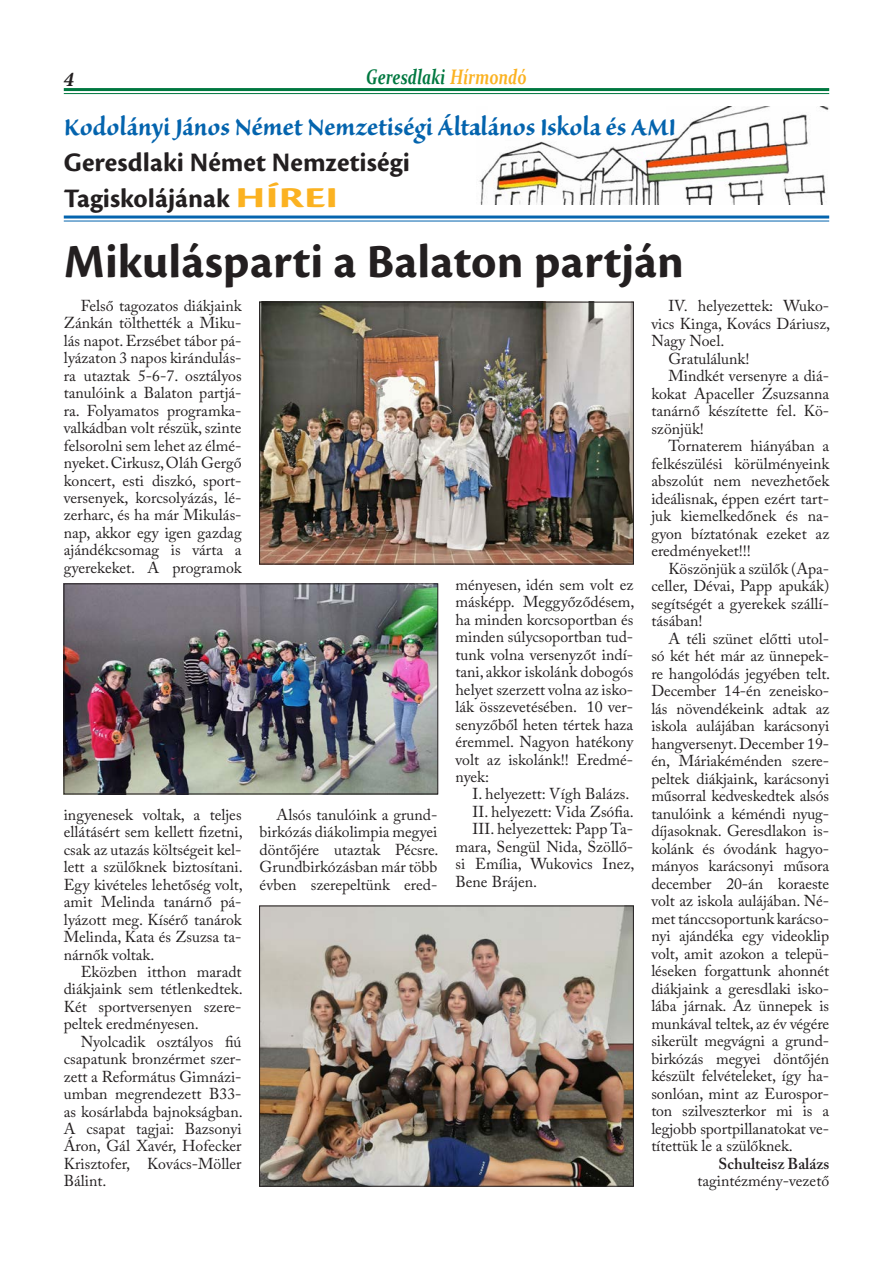
<style>
.page{position:relative;width:893px;height:1263px;background:#fff}
.page>*{position:absolute;margin:0;border:0;box-sizing:border-box;transform-origin:0 0}
.Cím_3hasáb{font:700 49.5px "Cronos Pro";letter-spacing:.005em;color:#231f20}
.t1{font:700 30px "Sanvito Pro";color:#0464ae;scale:.9 1}
.t2{font:700 27.75px/36px "Cronos Pro";letter-spacing:.005em;color:#231f20}
.t3{font:italic 700 21px "Constantia";color:#007840;scale:.75 1}
.t4{font:italic 700 21px "Minion Pro";color:#231f20}
.Szöveg{font:15.75px/17.4px "Adobe Caslon Pro";color:#231f20;text-align:justify}
.s1{color:#fbb221}
.s2{font-size:30px;color:#fbb221}
.s3{font-weight:600}
</style>
<div class="page">
<hr style="left:64px;top:88px;width:765px;height:3px;background:#007840">
<hr style="left:64px;top:93px;width:765px;height:1px;background:#007840">
<hr style="left:64px;top:216px;width:765px;height:3px;background:#0464ae">
<hr style="left:64px;top:221px;width:765px;height:1px;background:#0464ae">
<img style="left:479px;top:106px;width:350px;height:98px">
<img style="left:261px;top:304px;width:371px;height:258px">
<div style="left:259px;top:302px;width:375px;height:262px;border:1px solid #231f20"></div>
<img style="left:261px;top:908px;width:371px;height:276px">
<div style="left:259px;top:906px;width:375px;height:280px;border:1px solid #231f20"></div>
<img style="left:66px;top:586px;width:370px;height:206px">
<div style="left:64px;top:584px;width:374px;height:210px;border:1px solid #231f20"></div>
<h3 class="t4" style="left:64px;top:64px;width:12px">4</h3>
<h3 class="t3" style="left:366px;top:62px;width:215px">Geresdlaki <span class="s1">Hírmondó</span></h3>
<p class="t1" style="left:64px;top:110px;width:682px">Kodolányi János Német Nemzetiségi Általános Iskola és AMI</p>
<p class="t2" style="left:64px;top:145px;width:348px">Geresdlaki Német Nemzetiségi<br>Tagiskolájának <span class="s2">HÍREI</span></p>
<p class="Cím_3hasáb" style="left:64px;top:233px;width:622px">Mikulásparti a Balaton partján</p>
<p class="Szöveg" style="left:64px;top:297px;width:179px;text-indent:17px">Felső tagozatos diákjaink Zánkán tölthették a Miku&shy;lás napot. Erzsébet tábor pá&shy;lyázaton 3 napos kirándulás&shy;ra utaztak 5-6-7. osztályos tanulóink a Balaton partjá&shy;ra. Folyamatos programka&shy;valkádban volt részük, szinte felsorolni sem lehet az élmé&shy;nyeket. Cirkusz, Oláh Gergő koncert, esti diszkó, sport&shy;versenyek, korcsolyázás, lé&shy;zerharc, és ha már Mikulás&shy;nap, akkor egy igen gazdag ajándékcsomag is várta a gyerekeket. A programok</p>
<p class="Szöveg" style="left:651px;top:297px;width:180px;text-indent:17px">IV. helyezettek: Wuko&shy;vics Kinga, Kovács Dáriusz, Nagy Noel.</p>
<p class="Szöveg" style="left:668px;top:349px;width:83px">Gratulálunk!</p>
<p class="Szöveg" style="left:651px;top:367px;width:179px;text-indent:17px">Mindkét versenyre a diá&shy;kokat Apaceller Zsuzsanna tanárnő készítette fel. Kö&shy;szönjük!</p>
<p class="Szöveg" style="left:651px;top:437px;width:179px;text-indent:17px">Tornaterem hiányában a felkészülési körülményeink abszolút nem nevezhetőek ideálisnak, éppen ezért tart&shy;juk kiemelkedőnek és na&shy;gyon bíztatónak ezeket az eredményeket!!!</p>
<p class="Szöveg" style="left:651px;top:559px;width:179px;text-indent:17px">Köszönjük a szülők (Apa&shy;celler, Dévai, Papp apukák) segítségét a gyerekek szállí&shy;tásában!</p>
<p class="Szöveg" style="left:651px;top:629px;width:180px;text-indent:17px">A téli szünet előtti utol&shy;só két hét már az ünnepek&shy;re hangolódás jegyében telt.<br>December 14-én zeneisko&shy;lás növendékeink adtak az iskola aulájában karácsonyi hangversenyt. December 19- én, Máriakéménden szere&shy;peltek diákjaink, karácsonyi műsorral kedveskedtek alsós tanulóink a kéméndi nyug&shy;díjasoknak. Geresdlakon is&shy;kolánk és óvodánk hagyo&shy;mányos karácsonyi műsora december 20-án koraeste volt az iskola aulájában. Né&shy;met tánccsoportunk karácso&shy;nyi ajándéka egy videoklip volt, amit azokon a telepü&shy;léseken forgattunk ahonnét diákjaink a geresdlaki isko&shy;lába járnak. Az ünnepek is munkával teltek, az év végére sikerült megvágni a grund&shy;birkózás megyei döntőjén készült felvételeket, így ha&shy;sonlóan, mint az Eurospor&shy;ton szilveszterkor mi is a legjobb sportpillanatokat ve&shy;títettük le a szülőknek.</p>
<p class="Szöveg" style="left:697px;top:1155px;width:133px;text-align:right"><span class="s3">Schulteisz Balázs </span>tagintézmény-vezető</p>
<p class="Szöveg" style="left:455px;top:576px;width:180px">ményesen, idén sem volt ez másképp. Meggyőződésem, ha minden korcsoportban és minden súlycsoportban tud&shy;tunk volna versenyzőt indí&shy;tani, akkor iskolánk dobogós helyet szerzett volna az isko&shy;lák összevetésében. 10 ver&shy;senyzőből heten tértek haza éremmel. Nagyon hatékony volt az iskolánk!! Eredmé&shy;nyek:</p>
<p class="Szöveg" style="left:472px;top:785px;width:158px">I. helyezett: Vígh Balázs.</p>
<p class="Szöveg" style="left:472px;top:803px;width:163px">II. helyezett: Vida Zsófia.</p>
<p class="Szöveg" style="left:455px;top:820px;width:180px;text-indent:17px">III. helyezettek: Papp Ta&shy;mara, Sengül Nida, Szöllő&shy;si Emília, Wukovics Inez, Bene Brájen.</p>
<p class="Szöveg" style="left:260px;top:806px;width:180px;text-indent:17px">Alsós tanulóink a grund&shy;birkózás diákolimpia megyei döntőjére utaztak Pécsre.<br>Grundbirkózásban már több évben szerepeltünk ered-</p>
<p class="Szöveg" style="left:64px;top:806px;width:180px">ingyenesek voltak, a teljes ellátásért sem kellett fizetni, csak az utazás költségeit kel&shy;lett a szülőknek biztosítani.<br>Egy kivételes lehetőség volt, amit Melinda tanárnő pá&shy;lyázott meg. Kísérő tanárok Melinda, Kata és Zsuzsa ta&shy;nárnők voltak.</p>
<p class="Szöveg" style="left:64px;top:963px;width:180px;text-indent:17px">Eközben itthon maradt diákjaink sem tétlenkedtek.<br>Két sportversenyen szere&shy;peltek eredményesen.</p>
<p class="Szöveg" style="left:64px;top:1033px;width:180px;text-indent:17px">Nyolcadik osztályos fiú csapatunk bronzérmet szer&shy;zett a Református Gimnázi&shy;umban megrendezett B33- as kosárlabda bajnokságban.<br>A csapat tagjai: Bazsonyi Áron, Gál Xavér, Hofecker Krisztofer, Kovács-Möller Bálint.</p>
</div>
